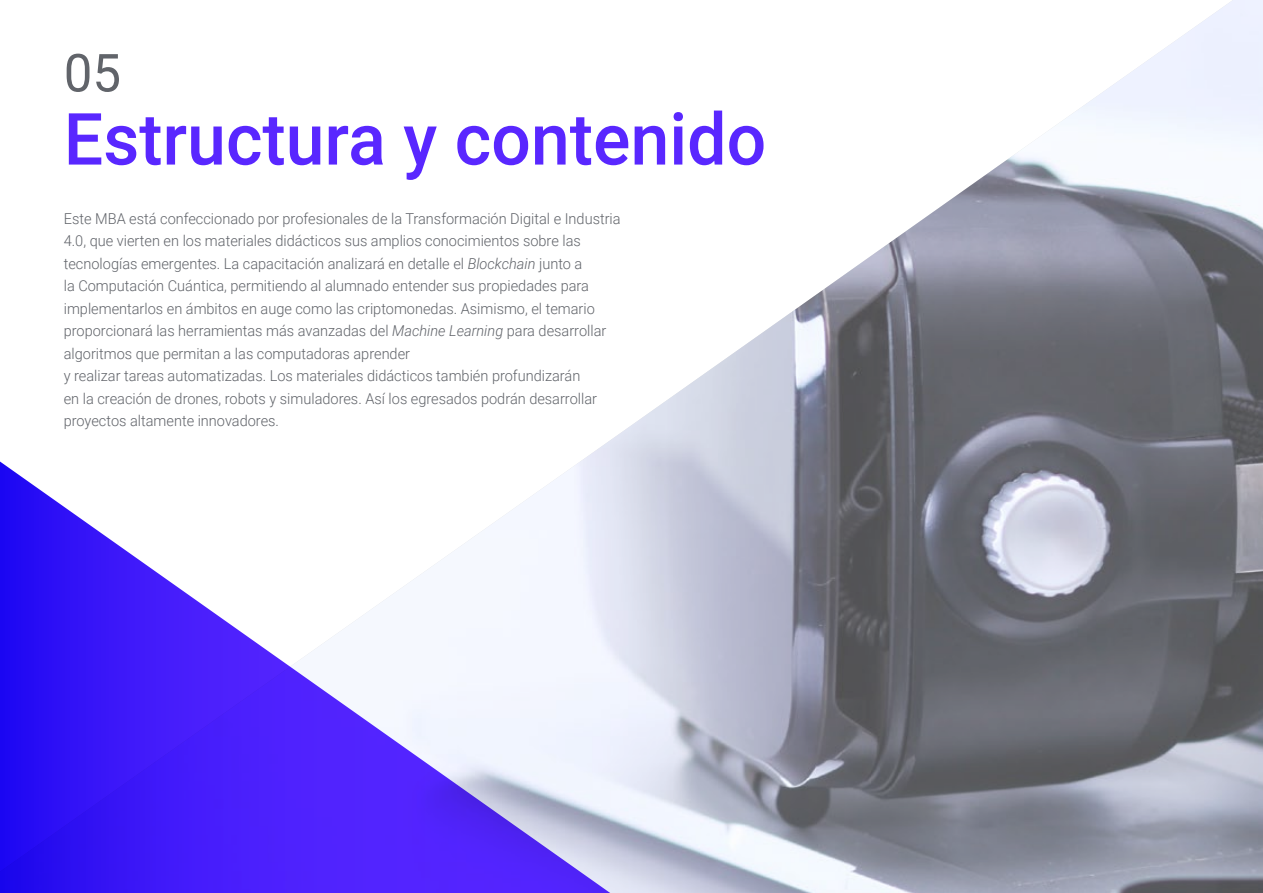
<style>
.page{position:relative;width:1263px;height:893px;background:#fff}
.page>*{position:absolute;margin:0;border:0;box-sizing:border-box;transform-origin:0 0}
.t1{font:500 72px "Roboto";color:#5927ff}
.t2{font:52.5px "Roboto";color:#61646a}
.t3{font:300 15px/22.5px "Roboto";color:#61646a}
.s1{font-style:italic}
</style>
<div class="page">
<img style="left:602px;top:0;width:661px;height:893px">
<svg style="left:0;top:446px;width:640px;height:447px"></svg>
<h2 class="t2" style="left:64px;top:36px;width:59px">05</h2>
<h1 class="t1" style="left:64px;top:89px;width:704px">Estructura y contenido</h1>
<p class="t3" style="left:64px;top:207px;width:558px">Este MBA está confeccionado por profesionales de la Transformación Digital e Industria 4.0, que vierten en los materiales didácticos sus amplios conocimientos sobre las tecnologías emergentes. La capacitación analizará en detalle el <span class="s1">Blockchain</span> junto a<br>la Computación Cuántica, permitiendo al alumnado entender sus propiedades para implementarlos en ámbitos en auge como las criptomonedas. Asimismo, el temario proporcionará las herramientas más avanzadas del <span class="s1">Machine Learning</span> para desarrollar algoritmos que permitan a las computadoras aprender<br>y realizar tareas automatizadas. Los materiales didácticos también profundizarán<br>en la creación de drones, robots y simuladores. Así los egresados podrán desarrollar proyectos altamente innovadores.</p>
</div>
